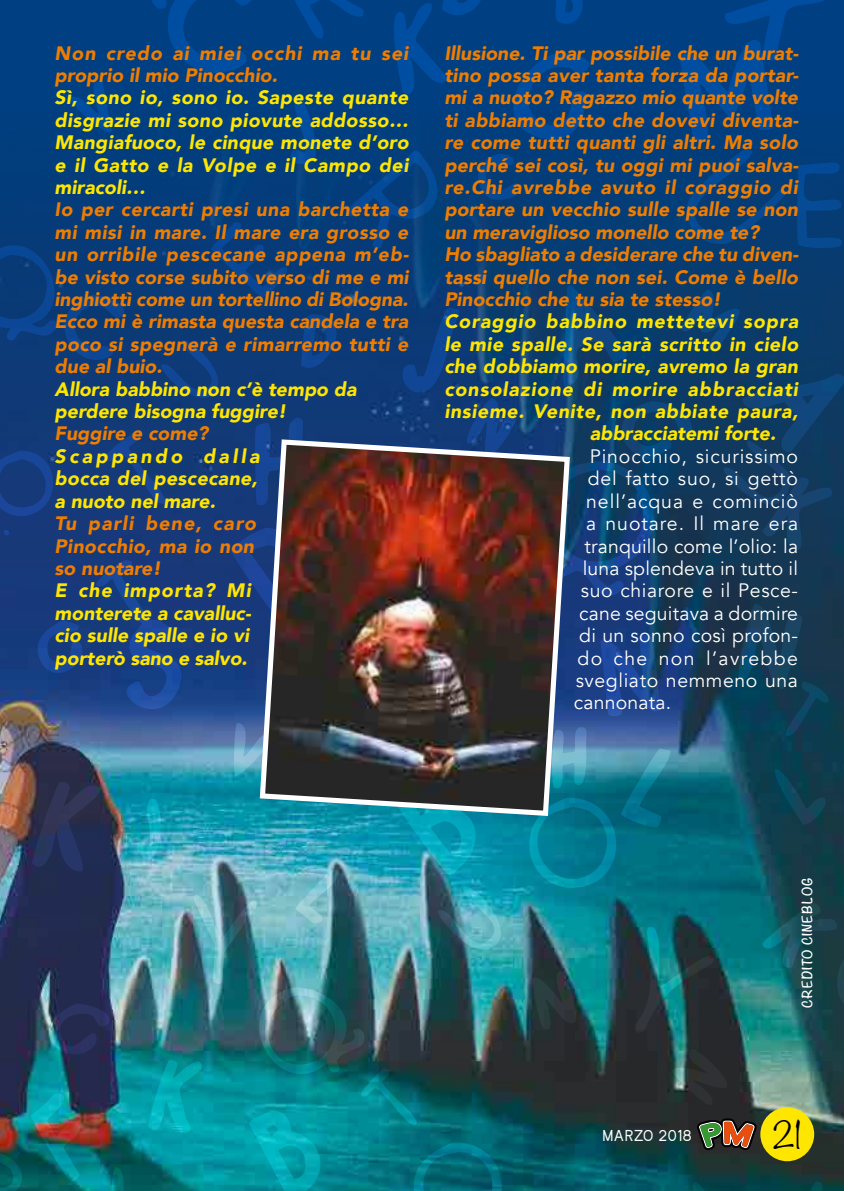
<style>
.page{position:relative;width:844px;height:1191px;background:#fff}
.page>*{position:absolute;margin:0;border:0;box-sizing:border-box;transform-origin:0 0}
.t1{font:300 33.25px "Noteworthy";color:#000}
.t2{font:italic 900 19.43px/22.4px "Avenir";letter-spacing:.01em;color:#ef7d00;text-align:justify}
.t3{font:italic 900 19.43px/22.4px "Avenir";letter-spacing:.01em;color:#ffe600;text-align:justify}
.t4{font:19.43px "Avenir";letter-spacing:.03em;color:#fff}
.t5{font:19.43px "Avenir";letter-spacing:.01em;color:#fff}
.t6{font:italic 900 19.43px/22.4px "Avenir";letter-spacing:.035em;color:#ef7d00}
.t7{font:19.43px "Avenir";letter-spacing:.05em;color:#fff}
.t8{font:italic 900 19.43px "Avenir";letter-spacing:.05em;color:#ffe600}
.t9{font:italic 900 19.43px "Avenir";letter-spacing:.035em;color:#ffe600}
.t10{font:italic 900 19.43px "Avenir";letter-spacing:.045em;color:#ffe600}
.t11{font:19.43px "Avenir";letter-spacing:.075em;color:#fff}
.t12{font:15.75px "Kayak Sans";letter-spacing:.05em;color:#fff}
.t13{font:700 12.25px "Noteworthy";letter-spacing:.06em;color:#fff}
</style>
<div class="page">
<img style="left:0;top:0;width:843px;height:1191px">
<img style="left:257px;top:437px;width:315px;height:381px">
<p class="t6" style="left:55px;top:41px;width:355px">Non credo ai miei occhi ma tu sei proprio il mio Pinocchio.</p>
<p class="t3" style="left:55px;top:86px;width:355px">Sì, sono io, sono io. Sapeste quante disgrazie mi sono piovute addosso… Mangiafuoco, le cinque monete d’oro e il Gatto e la Volpe e il Campo dei miracoli…</p>
<p class="t2" style="left:55px;top:198px;width:355px">Io per cercarti presi una barchetta e mi misi in mare. Il mare era grosso e un orribile pescecane appena m’eb&shy;be visto corse subito verso di me e mi inghiottì come un tortellino di Bologna.<br>Ecco mi è rimasta questa candela e tra poco si spegnerà e rimarremo tutti e due al buio.</p>
<p class="t3" style="left:55px;top:377px;width:303px">Allora babbino non c’è tempo da perdere bisogna fuggire!</p>
<p class="t2" style="left:55px;top:422px;width:155px">Fuggire e come?</p>
<p class="t3" style="left:55px;top:445px;width:206px">Scappando dalla bocca del pescecane, a nuoto nel mare.</p>
<p class="t2" style="left:55px;top:512px;width:203px">Tu parli bene, caro Pinocchio, ma io non so nuotare!</p>
<p class="t3" style="left:55px;top:579px;width:198px">E che importa? Mi monterete a cavalluc&shy;cio sulle spalle e io vi porterò sano e salvo.</p>
<p class="t2" style="left:444px;top:41px;width:355px;text-align:left">Illusione. Ti par possibile che un burat&shy;tino possa aver tanta forza da portar&shy;mi a nuoto? Ragazzo mio quante volte ti abbiamo detto che dovevi diventa&shy;re come tutti quanti gli altri. Ma solo perché sei così, tu oggi mi puoi salva&shy;re.Chi avrebbe avuto il coraggio di portare un vecchio sulle spalle se non un meraviglioso monello come te?<br>Ho sbagliato a desiderare che tu diven&shy;tassi quello che non sei. Come è bello Pinocchio che tu sia te stesso!</p>
<p class="t10" style="left:444px;top:306px;width:355px">Coraggio babbino mettetevi sopra</p>
<p class="t3" style="left:444px;top:333px;width:355px">le mie spalle. Se sarà scritto in cielo</p>
<p class="t3" style="left:444px;top:355px;width:355px">che dobbiamo morire, avremo la gran</p>
<p class="t8" style="left:444px;top:373px;width:355px">consolazione di morire abbracciati</p>
<p class="t9" style="left:444px;top:395px;width:355px">insieme. Venite, non abbiate paura,</p>
<p class="t3" style="left:589px;top:422px;width:187px">abbracciatemi forte.</p>
<p class="t4" style="left:589px;top:444px;width:210px">Pinocchio, sicurissimo</p>
<p class="t4" style="left:587px;top:467px;width:212px">del fatto suo, si gettò</p>
<p class="t7" style="left:586px;top:489px;width:213px">nell’acqua e cominciò</p>
<p class="t7" style="left:586px;top:512px;width:213px">a nuotare. Il mare era</p>
<p class="t5" style="left:584px;top:534px;width:215px">tranquillo come l’olio: la</p>
<p class="t5" style="left:582px;top:556px;width:217px">luna splendeva in tutto il</p>
<p class="t4" style="left:580px;top:579px;width:218px">suo chiarore e il Pesce-</p>
<p class="t5" style="left:579px;top:601px;width:220px">cane seguitava a dormire</p>
<p class="t4" style="left:579px;top:624px;width:220px">di un sonno così profon-</p>
<p class="t11" style="left:577px;top:646px;width:222px">do che non l’avrebbe</p>
<p class="t4" style="left:575px;top:668px;width:224px">svegliato nemmeno una</p>
<p class="t5" style="left:573px;top:691px;width:99px">cannonata.</p>
<p class="t13" style="left:796px;top:1008px;width:132px;rotate:-90deg">CREDITO CINEBLOG</p>
<p class="t12" style="left:602px;top:1127px;width:90px">MARZO 2018</p>
<h1 class="t1" style="left:772px;top:1106px;width:30px">21</h1>
</div>
